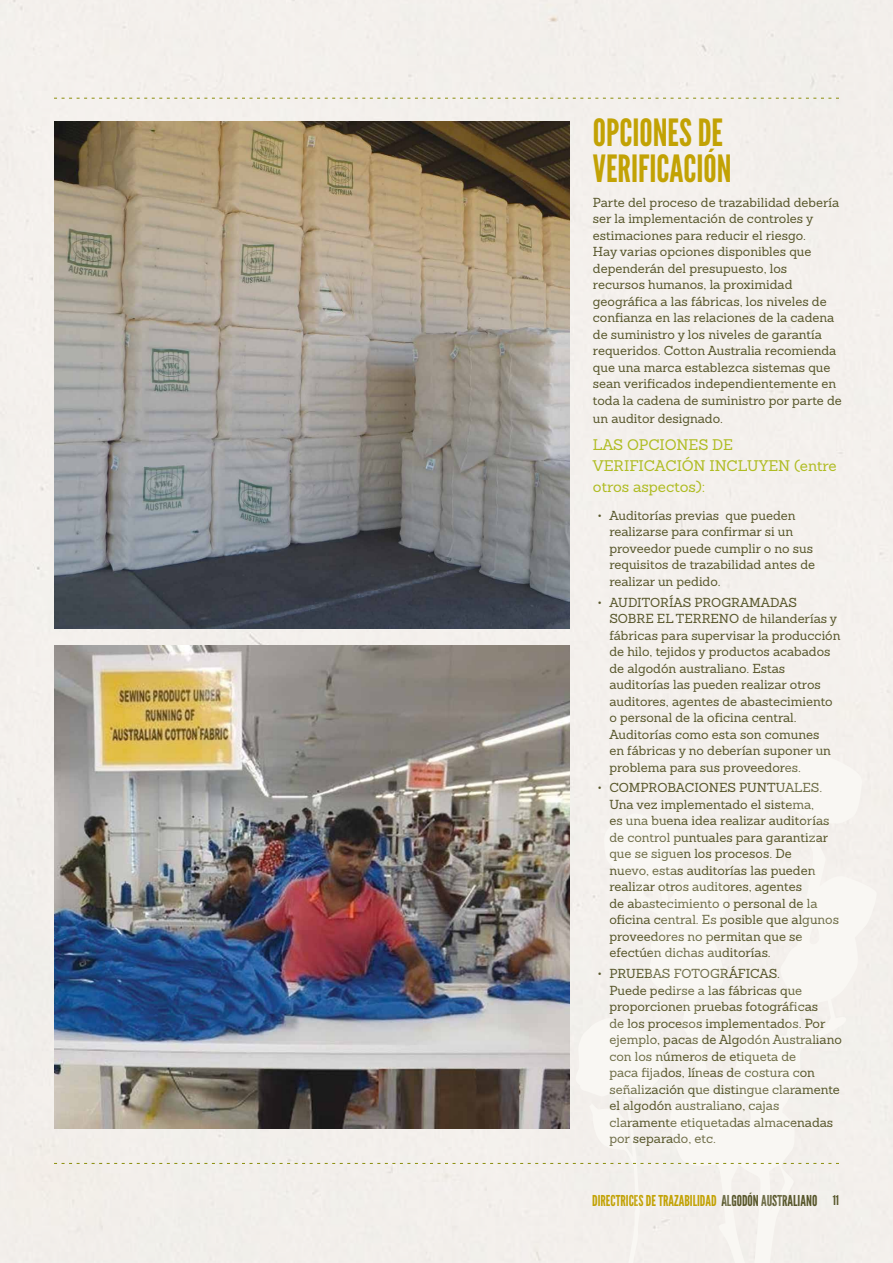
<style>
.page{position:relative;width:893px;height:1263px;background:#f4f0ec}
.page>*{position:absolute;margin:0;border:0;box-sizing:border-box;transform-origin:0 0}
.t1{font:37.5px/36px "League Gothic";color:#c2a204}
.t2{font:15px/21px "Sanchez";color:#afbc22}
.t3{font:15px "League Gothic";color:#c2a204}
.t4{font:12.75px/16.5px "Sanchez";color:#57562a}
.s1{color:#57562a}
.s2{font-size:13.5px;color:#57562a}
</style>
<div class="page">
<svg style="left:54px;top:98px;width:785px;height:1px"></svg>
<svg style="left:54px;top:1018px;width:785px;height:243px"></svg>
<img style="left:54px;top:122px;width:515px;height:506px">
<img style="left:54px;top:645px;width:515px;height:483px">
<h1 class="t1" style="left:593px;top:114px;width:140px">OPCIONES DE<br>VERIFICACIÓN</h1>
<p class="t4" style="left:593px;top:194px;width:250px">Parte del proceso de trazabilidad debería ser la implementación de controles y estimaciones para reducir el riesgo.<br>Hay varias opciones disponibles que dependerán del presupuesto, los recursos humanos, la proximidad geográfica a las fábricas, los niveles de confianza en las relaciones de la cadena de suministro y los niveles de garantía requeridos. Cotton Australia recomienda que una marca establezca sistemas que sean verificados independientemente en toda la cadena de suministro por parte de</p>
<p class="t4" style="left:593px;top:410px;width:132px">un auditor designado.</p>
<p class="t2" style="left:593px;top:434px;width:245px">LAS OPCIONES DE<br>VERIFICACIÓN INCLUYEN (entre otros aspectos):</p>
<p class="t4" style="left:609px;top:507px;width:207px;text-indent:-12px">• Auditorías previas que pueden realizarse para confirmar si un proveedor puede cumplir o no sus requisitos de trazabilidad antes de realizar un pedido.</p>
<p class="t4" style="left:609px;top:594px;width:233px;text-indent:-12px">• AUDITORÍAS PROGRAMADAS SOBRE EL TERRENO de hilanderías y fábricas para supervisar la producción de hilo, tejidos y productos acabados de algodón australiano. Estas auditorías las pueden realizar otros auditores, agentes de abastecimiento o personal de la oficina central.<br>Auditorías como esta son comunes<br>en fábricas y no deberían suponer un problema para sus proveedores.</p>
<p class="t4" style="left:609px;top:780px;width:231px;text-indent:-12px">• COMPROBACIONES PUNTUALES.<br>Una vez implementado el sistema,<br>es una buena idea realizar auditorías de control puntuales para garantizar que se siguen los procesos. De<br>nuevo, estas auditorías las pueden realizar otros auditores, agentes<br>de abastecimiento o personal de la oficina central. Es posible que algunos proveedores no permitan que se efectúen dichas auditorías.</p>
<p class="t4" style="left:609px;top:965px;width:234px;text-indent:-12px">• PRUEBAS FOTOGRÁFICAS.<br>Puede pedirse a las fábricas que proporcionen pruebas fotográficas<br>de los procesos implementados. Por ejemplo, pacas de Algodón Australiano con los números de etiqueta de<br>paca fijados, líneas de costura con señalización que distingue claramente el algodón australiano, cajas claramente etiquetadas almacenadas por separado, etc.</p>
<p class="t3" style="left:592px;top:1192px;width:248px">DIRECTRICES DE TRAZABILIDAD <span class="s1">ALGODÓN AUSTRALIANO</span> <span class="s2">11</span></p>
</div>
